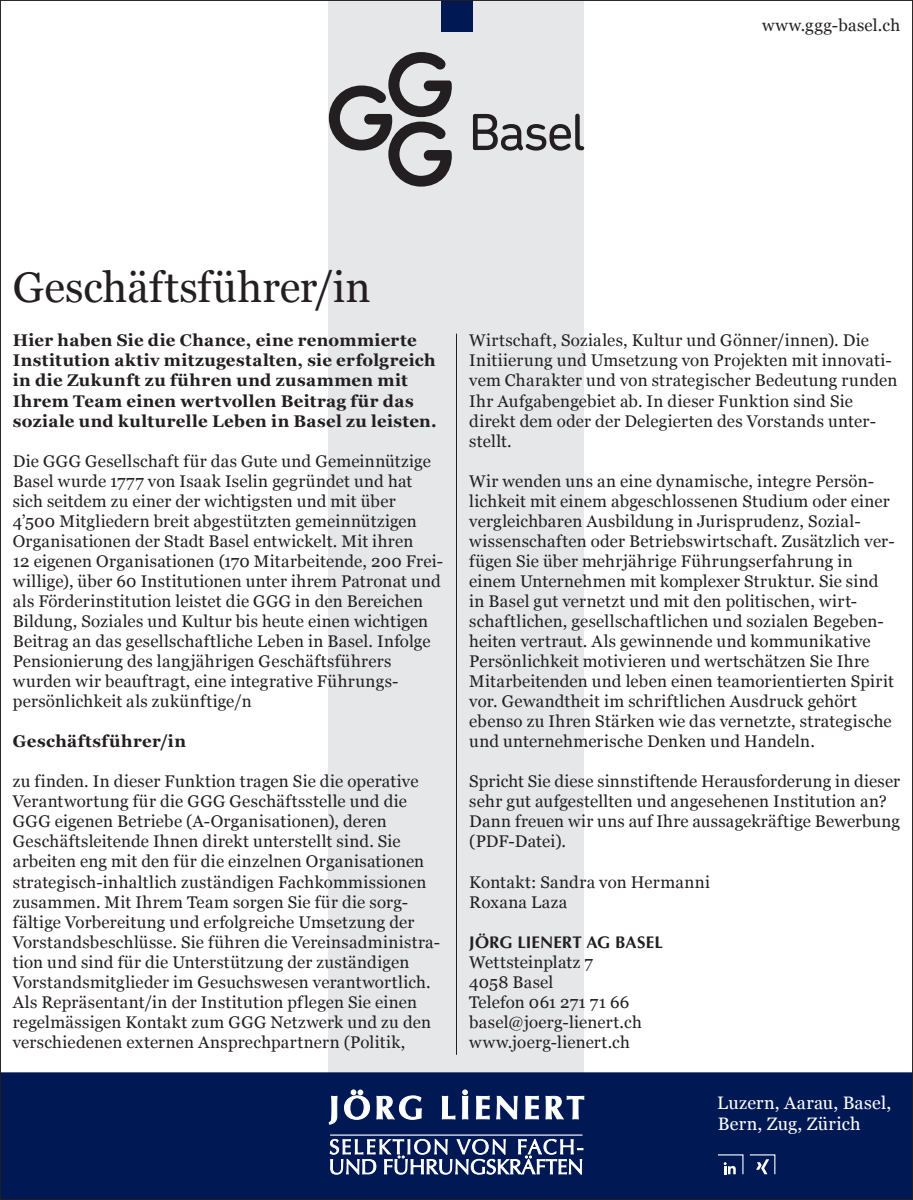
<style>
.page{position:relative;width:913px;height:1200px;background:#fff}
.page>*{position:absolute;margin:0;border:0;box-sizing:border-box;transform-origin:0 0}
.t1{font:42.75px "Georgia";letter-spacing:.005em;color:#231f20}
.t2{font:18px/21.4px "Georgia";letter-spacing:.015em;color:#fff}
.t3{font:16.88px/20px "Georgia";letter-spacing:.015em;color:#231f20}
.t4{font:700 16.88px/20px "Georgia";letter-spacing:.02em;color:#231f20}
.t5{font:700 16.88px "Optima";letter-spacing:.01em;color:#231f20}
</style>
<div class="page">
<div style="left:328px;top:0;width:256px;height:1199px;background:#e6e7e9"></div>
<div style="left:440px;top:0;width:32px;height:32px;background:#001954"></div>
<div style="left:2px;top:1072px;width:908px;height:125px;background:#001954"></div>
<svg style="left:328px;top:1095px;width:9px;height:29px"></svg>
<svg style="left:376px;top:1095px;width:46px;height:24px"></svg>
<svg style="left:441px;top:1095px;width:14px;height:24px"></svg>
<svg style="left:476px;top:1095px;width:13px;height:24px"></svg>
<svg style="left:496px;top:1095px;width:21px;height:24px"></svg>
<svg style="left:525px;top:1095px;width:13px;height:24px"></svg>
<svg style="left:545px;top:1095px;width:39px;height:24px"></svg>
<svg style="left:329px;top:1138px;width:254px;height:36px"></svg>
<hr style="left:330px;top:1134px;width:252px;height:1px;background:#fff">
<svg style="left:461px;top:1089px;width:7px;height:30px"></svg>
<svg style="left:344px;top:1089px;width:26px;height:30px"></svg>
<hr style="left:456px;top:333px;width:1px;height:721px;background:#231f20">
<svg style="left:716px;top:1153px;width:59px;height:21px"></svg>
<svg style="left:473px;top:114px;width:111px;height:37px"></svg>
<svg style="left:328px;top:52px;width:124px;height:134px"></svg>
<p class="t3" style="left:761px;top:15px;width:140px">www.ggg-basel.ch</p>
<p class="t1" style="left:13px;top:256px;width:359px">Geschäftsführer/in</p>
<p class="t4" style="left:13px;top:329px;width:425px">Hier haben Sie die Chance, eine renommierte Institution aktiv mitzugestalten, sie erfolgreich in die Zukunft zu führen und zusammen mit Ihrem Team einen wertvollen Beitrag für das soziale und kulturelle Leben in Basel zu leisten.</p>
<p class="t3" style="left:13px;top:450px;width:431px">Die GGG Gesellschaft für das Gute und Gemeinnützige Basel wurde 1777 von Isaak Iselin gegründet und hat sich seitdem zu einer der wichtigsten und mit über<br>4’500 Mitgliedern breit abgestützten gemeinnützigen Organisationen der Stadt Basel entwickelt. Mit ihren<br>12 eigenen Organisationen (170 Mitarbeitende, 200 Frei&shy;willige), über 60 Institutionen unter ihrem Patronat und als Förderinstitution leistet die GGG in den Bereichen Bildung, Soziales und Kultur bis heute einen wichtigen Beitrag an das gesellschaftliche Leben in Basel. Infolge Pensionierung des langjährigen Geschäftsführers wurden wir beauftragt, eine integrative Führungs&shy;persönlichkeit als zukünftige/n</p>
<p class="t4" style="left:13px;top:730px;width:175px">Geschäftsführer/in</p>
<p class="t3" style="left:13px;top:770px;width:429px">zu finden. In dieser Funktion tragen Sie die operative Verantwortung für die GGG Geschäftsstelle und die GGG eigenen Betriebe (A-Organisationen), deren Geschäftsleitende Ihnen direkt unterstellt sind. Sie arbeiten eng mit den für die einzelnen Organisationen strategisch-inhaltlich zuständigen Fachkommissionen zusammen. Mit Ihrem Team sorgen Sie für die sorg&shy;fältige Vorbereitung und erfolgreiche Umsetzung der Vorstandsbeschlüsse. Sie führen die Vereinsadministra&shy;tion und sind für die Unterstützung der zuständigen Vorstandsmitglieder im Gesuchswesen verantwortlich.<br>Als Repräsentant/in der Institution pflegen Sie einen regelmässigen Kontakt zum GGG Netzwerk und zu den verschiedenen externen Ansprechpartnern (Politik,</p>
<p class="t3" style="left:469px;top:330px;width:429px">Wirtschaft, Soziales, Kultur und Gönner/innen). Die Initiierung und Umsetzung von Projekten mit innovati&shy;vem Charakter und von strategischer Bedeutung runden Ihr Aufgabengebiet ab. In dieser Funktion sind Sie direkt dem oder der Delegierten des Vorstands unter&shy;stellt.</p>
<p class="t3" style="left:469px;top:470px;width:427px">Wir wenden uns an eine dynamische, integre Persön&shy;lichkeit mit einem abgeschlossenen Studium oder einer vergleichbaren Ausbildung in Jurisprudenz, Sozial&shy;wissenschaften oder Betriebswirtschaft. Zusätzlich ver&shy;fügen Sie über mehrjährige Führungserfahrung in einem Unternehmen mit komplexer Struktur. Sie sind in Basel gut vernetzt und mit den politischen, wirt&shy;schaftlichen, gesellschaftlichen und sozialen Begeben&shy;heiten vertraut. Als gewinnende und kommunikative Persönlichkeit motivieren und wertschätzen Sie Ihre Mitarbeitenden und leben einen teamorientierten Spirit vor. Gewandtheit im schriftlichen Ausdruck gehört ebenso zu Ihren Stärken wie das vernetzte, strategische und unternehmerische Denken und Handeln.</p>
<p class="t3" style="left:469px;top:770px;width:432px">Spricht Sie diese sinnstiftende Herausforderung in dieser sehr gut aufgestellten und angesehenen Institution an?<br>Dann freuen wir uns auf Ihre aussagekräftige Bewerbung (PDF-Datei).</p>
<p class="t3" style="left:469px;top:870px;width:242px">Kontakt: Sandra von Hermanni</p>
<p class="t3" style="left:469px;top:890px;width:99px">Roxana Laza</p>
<p class="t5" style="left:469px;top:931px;width:195px">JÖRG LIENERT AG BASEL</p>
<p class="t3" style="left:469px;top:950px;width:125px">Wettsteinplatz 7</p>
<p class="t3" style="left:469px;top:970px;width:86px">4058 Basel</p>
<p class="t3" style="left:469px;top:990px;width:162px">Telefon 061 271 71 66</p>
<p class="t3" style="left:469px;top:1010px;width:174px">basel@joerg-lienert.ch</p>
<p class="t3" style="left:469px;top:1030px;width:162px">www.joerg-lienert.ch</p>
<p class="t2" style="left:717px;top:1090px;width:175px">Luzern, Aarau, Basel,<br>Bern, Zug, Zürich</p>
</div>
